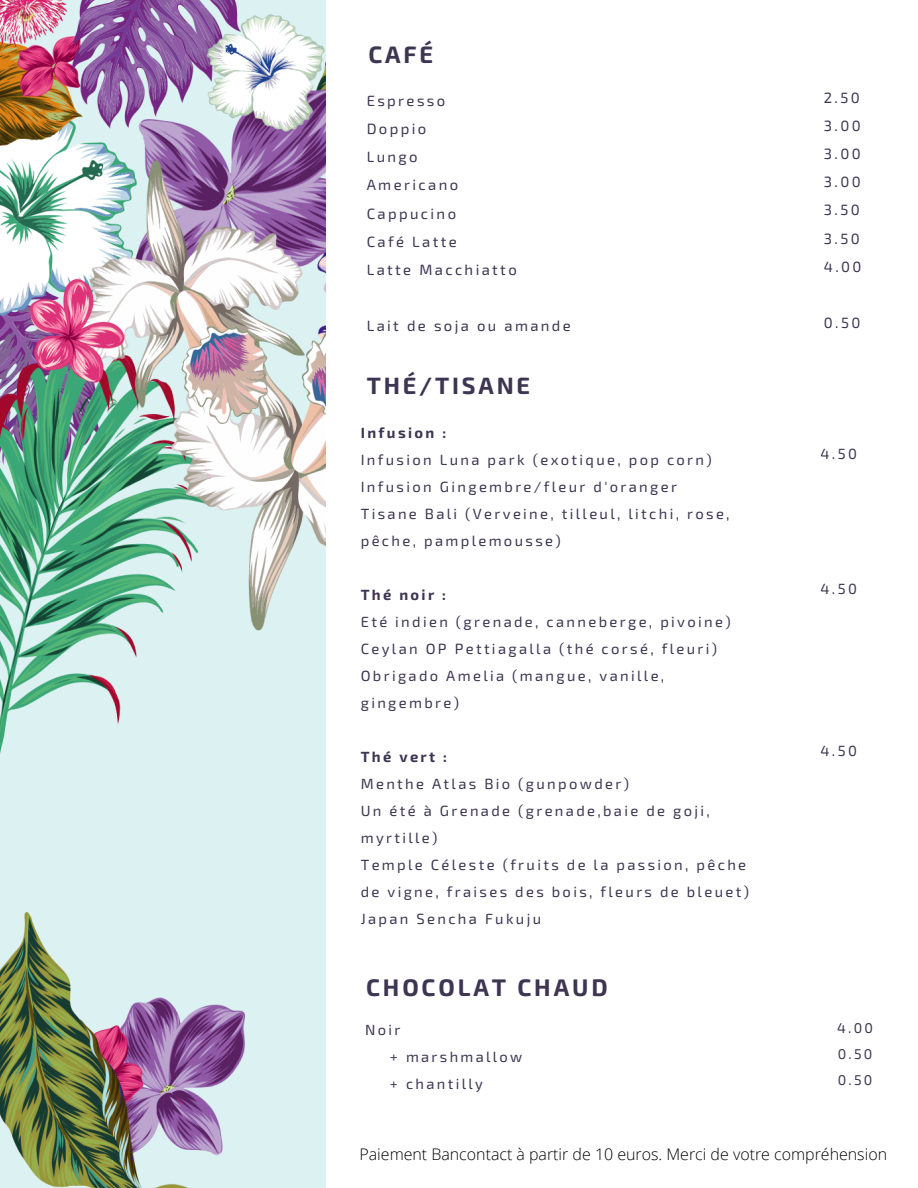
<style>
.page{position:relative;width:918px;height:1188px;background:#fff}
.page>*{position:absolute;margin:0;border:0;box-sizing:border-box;transform-origin:0 0}
.t1{font:700 24px "Exo 2";letter-spacing:.12em;color:#3d3551}
.t2{font:700 23.85px "Exo 2";color:#3d3551}
.t3{font:700 23.7px "Exo 2";letter-spacing:.12em;color:#3d3551}
.t4{font:300 16.05px "Open Sans";color:#000}
.t5{font:14.85px "Exo 2";letter-spacing:.16em;color:#3d3551}
.t6{font:14.7px/27px "Exo 2";letter-spacing:.16em;color:#3d3551}
.t7{font:700 14.7px "Exo 2";letter-spacing:.16em;color:#3d3551}
.t8{font:14.25px "Exo 2";color:#3d3551}
</style>
<div class="page">
<img style="left:0;top:0;width:326px;height:1188px">
<p class="t2" style="left:368px;top:39px;width:66px">CAFÉ</p>
<p class="t5" style="left:367px;top:91px;width:80px">Espresso</p>
<p class="t5" style="left:367px;top:119px;width:61px">Doppio</p>
<p class="t5" style="left:367px;top:148px;width:53px">Lungo</p>
<p class="t5" style="left:367px;top:176px;width:93px">Americano</p>
<p class="t5" style="left:367px;top:204px;width:91px">Cappucino</p>
<p class="t5" style="left:367px;top:232px;width:92px">Café Latte</p>
<p class="t5" style="left:367px;top:260px;width:152px">Latte Macchiatto</p>
<p class="t5" style="left:367px;top:316px;width:206px">Lait de soja ou amande</p>
<p class="t3" style="left:367px;top:371px;width:165px">THÉ/TISANE</p>
<p class="t7" style="left:361px;top:424px;width:87px">Infusion :</p>
<p class="t6" style="left:361px;top:446px;width:353px">Infusion Luna park (exotique, pop corn)</p>
<p class="t6" style="left:361px;top:473px;width:318px">Infusion Gingembre/fleur d'oranger</p>
<p class="t6" style="left:361px;top:500px;width:370px">Tisane Bali (Verveine, tilleul, litchi, rose, pêche, pamplemousse)</p>
<p class="t7" style="left:361px;top:586px;width:87px">Thé noir :</p>
<p class="t6" style="left:361px;top:608px;width:371px">Eté indien (grenade, canneberge, pivoine)</p>
<p class="t6" style="left:361px;top:635px;width:358px">Ceylan OP Pettiagalla (thé corsé, fleuri)</p>
<p class="t6" style="left:361px;top:662px;width:305px">Obrigado Amelia (mangue, vanille, gingembre)</p>
<p class="t7" style="left:361px;top:748px;width:88px">Thé vert :</p>
<p class="t6" style="left:361px;top:770px;width:270px">Menthe Atlas Bio (gunpowder)</p>
<p class="t6" style="left:361px;top:797px;width:351px">Un été à Grenade (grenade,baie de goji, myrtille)</p>
<p class="t6" style="left:361px;top:851px;width:390px">Temple Céleste (fruits de la passion, pêche de vigne, fraises des bois, fleurs de bleuet)</p>
<p class="t6" style="left:361px;top:905px;width:182px">Japan Sencha Fukuju</p>
<p class="t1" style="left:366px;top:971px;width:243px">CHOCOLAT CHAUD</p>
<p class="t6" style="left:365px;top:1016px;width:37px">Noir</p>
<p class="t6" style="left:390px;top:1043px;width:134px">+ marshmallow</p>
<p class="t6" style="left:390px;top:1070px;width:94px">+ chantilly</p>
<p class="t5" style="left:824px;top:88px;width:37px">2.50</p>
<p class="t5" style="left:824px;top:116px;width:38px">3.00</p>
<p class="t5" style="left:824px;top:144px;width:38px">3.00</p>
<p class="t5" style="left:824px;top:172px;width:38px">3.00</p>
<p class="t5" style="left:824px;top:201px;width:37px">3.50</p>
<p class="t5" style="left:824px;top:229px;width:37px">3.50</p>
<p class="t5" style="left:824px;top:257px;width:39px">4.00</p>
<p class="t5" style="left:824px;top:313px;width:38px">0.50</p>
<p class="t6" style="left:821px;top:440px;width:38px">4.50</p>
<p class="t6" style="left:821px;top:575px;width:38px">4.50</p>
<p class="t6" style="left:821px;top:737px;width:38px">4.50</p>
<p class="t8" style="left:837px;top:1019px;width:37px">4.00</p>
<p class="t8" style="left:838px;top:1044px;width:36px">0.50</p>
<p class="t8" style="left:838px;top:1070px;width:36px">0.50</p>
<p class="t4" style="left:360px;top:1143px;width:529px">Paiement Bancontact à partir de 10 euros. Merci de votre compréhension</p>
</div>
